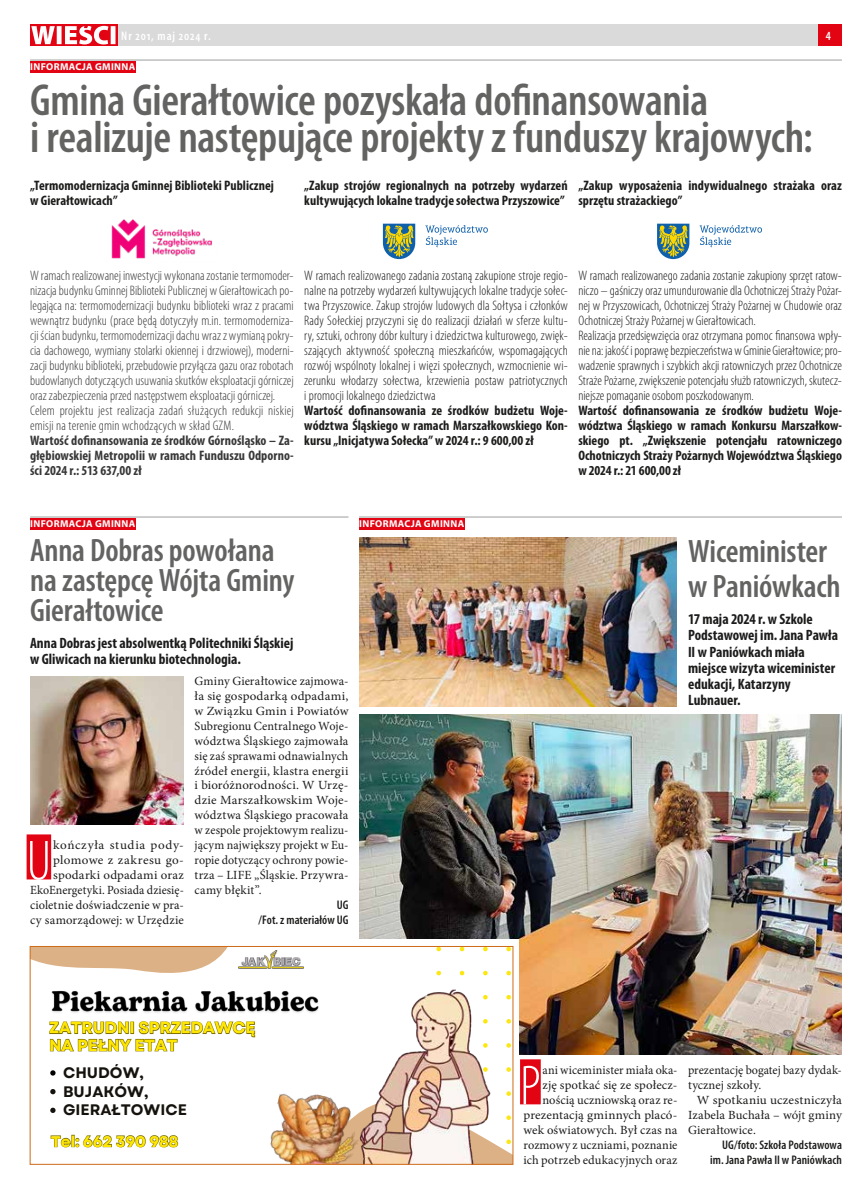
<style>
.page{position:relative;width:865px;height:1191px;background:#fff}
.page>*{position:absolute;margin:0;border:0;box-sizing:border-box;transform-origin:0 0}
.t1{font:300 condensed 57px "Myriad Pro";color:#fff}
.t2{font:600 condensed 45px/37.5px "Myriad Pro";letter-spacing:-.005em;color:#636362}
.t3{font:600 condensed 32.5px/30px "Myriad Pro";letter-spacing:-.005em;color:#636362}
.t4{font:700 16.12px/17.4px "Garet";color:#ffe600}
.t5{font:700 15.25px/18.6px "Garet";color:#16130e}
.t6{font:700 15.25px "Garet";color:#ffe600}
.t7{font:700 condensed 15px/16.2px "Myriad Pro";color:#1c1c1b}
.t8{font:300 condensed 13.75px/15px "Myriad Pro";color:#1c1c1b;text-align:justify}
.t9{font:300 condensed 13.75px/15px "Myriad Pro";color:#383838}
.t10{font:700 condensed 13.75px/15px "Myriad Pro";letter-spacing:.005em;color:#1c1c1b}
.t11{font:700 condensed 13.75px/15px "Myriad Pro";letter-spacing:.005em;color:#383838;text-align:justify}
.t12{font:12.5px/15px "Minion Pro";letter-spacing:.01em;color:#1c1c1b;text-align:justify}
.t13{font:12.5px/15px "Minion Pro";letter-spacing:.01em;color:#1c1c1b;text-align:right;scale:1.05 1}
.t14{font:600 condensed 12.5px/15px "Myriad Pro";letter-spacing:.005em;color:#1c1c1b;text-align:right}
.t15{font:600 condensed 12.5px "Myriad Pro";letter-spacing:.075em;color:#fff}
.t16{font:700 10px "Myriad Pro";letter-spacing:.035em;color:#fff}
</style>
<div class="page">
<div style="left:30px;top:25px;width:812px;height:21px;background:#dadada"></div>
<svg style="left:30px;top:25px;width:87px;height:21px"></svg>
<svg style="left:31px;top:26px;width:84px;height:18px;background:#f3959b"></svg>
<div style="left:818px;top:25px;width:24px;height:21px;background:#e30413"></div>
<img style="left:359px;top:714px;width:483px;height:340px">
<div style="left:9px;top:939px;width:509px;height:230px;background:#fff"></div>
<div style="left:359px;top:518px;width:105px;height:11px;background:#e30413"></div>
<hr style="left:359px;top:517px;width:483px;height:1px;background:#9d9d9c">
<div style="left:30px;top:61px;width:105px;height:12px;background:#e30413"></div>
<hr style="left:30px;top:60px;width:812px;height:1px;background:#9d9d9c">
<div style="left:30px;top:518px;width:105px;height:11px;background:#e30413"></div>
<hr style="left:30px;top:517px;width:318px;height:1px;background:#9d9d9c">
<div style="left:27px;top:834px;width:24px;height:45px;background:#e30413"></div>
<img style="left:111px;top:219px;width:101px;height:40px">
<svg style="left:383px;top:224px;width:32px;height:35px"></svg>
<svg style="left:425px;top:225px;width:63px;height:22px"></svg>
<svg style="left:657px;top:224px;width:32px;height:35px"></svg>
<svg style="left:699px;top:225px;width:63px;height:22px"></svg>
<img style="left:30px;top:676px;width:154px;height:148px">
<svg style="left:32px;top:948px;width:216px;height:25px"></svg>
<svg style="left:262px;top:948px;width:249px;height:214px"></svg>
<img style="left:239px;top:951px;width:65px;height:17px">
<img style="left:263px;top:1086px;width:96px;height:76px">
<img style="left:51px;top:981px;width:270px;height:42px">
<svg style="left:49px;top:1020px;width:207px;height:32px"></svg>
<svg style="left:50px;top:1070px;width:6px;height:5px"></svg>
<svg style="left:50px;top:1089px;width:6px;height:5px"></svg>
<svg style="left:50px;top:1107px;width:6px;height:6px"></svg>
<svg style="left:50px;top:1134px;width:129px;height:14px"></svg>
<img style="left:359px;top:990px;width:132px;height:172px">
<div style="left:30px;top:946px;width:483px;height:218px;border:1px solid #ce6b18"></div>
<div style="left:520px;top:1059px;width:20px;height:45px;background:#e30413"></div>
<img style="left:359px;top:537px;width:317px;height:169px">
<p class="t15" style="left:121px;top:28px;width:91px">Nr 201, maj 2024 r.</p>
<p class="t15" style="left:826px;top:28px;width:7px">4</p>
<p class="t16" style="left:30px;top:60px;width:107px">INFORMACJA GMINNA</p>
<h2 class="t2" style="left:30px;top:80px;width:784px">Gmina Gierałtowice pozyskała dofinansowania<br>i realizuje następujące projekty z funduszy krajowych:</h2>
<p class="t10" style="left:30px;top:177px;width:245px">„Termomodernizacja Gminnej Biblioteki Publicznej w Gierałtowicach”</p>
<p class="t10" style="left:304px;top:177px;width:265px">„Zakup strojów regionalnych na potrzeby wydarzeń kultywujących lokalne tradycje sołectwa Przyszowice”</p>
<p class="t10" style="left:578px;top:177px;width:265px">„Zakup wyposażenia indywidualnego strażaka oraz sprzętu strażackiego”</p>
<p class="t9" style="left:30px;top:267px;width:265px">W ramach realizowanej inwestycji wykonana zostanie termomoder&shy;nizacja budynku Gminnej Biblioteki Publicznej w Gierałtowicach po&shy;legająca na: termomodernizacji budynku biblioteki wraz z pracami wewnątrz budynku (prace będą dotyczyły m.in. termomoderniza&shy;cji ścian budynku, termomodernizacji dachu wraz z wymianą pokry&shy;cia dachowego, wymiany stolarki okiennej i drzwiowej), moderni&shy;zacji budynku biblioteki, przebudowie przyłącza gazu oraz robotach budowlanych dotyczących usuwania skutków eksploatacji górniczej oraz zabezpieczenia przed następstwem eksploatacji górniczej.<br>Celem projektu jest realizacja zadań służących redukcji niskiej emisji na terenie gmin wchodzących w skład GZM.</p>
<p class="t11" style="left:30px;top:432px;width:265px">Wartość dofinansowania ze środków Górnośląsko – Za&shy;głębiowskiej Metropolii w ramach Funduszu Odporno&shy;ści 2024 r.: 513 637,00 zł</p>
<p class="t8" style="left:304px;top:267px;width:265px">W ramach realizowanego zadania zostaną zakupione stroje regio&shy;nalne na potrzeby wydarzeń kultywujących lokalne tradycje sołec&shy;twa Przyszowice. Zakup strojów ludowych dla Sołtysa i członków Rady Sołeckiej przyczyni się do realizacji działań w sferze kultu&shy;ry, sztuki, ochrony dóbr kultury i dziedzictwa kulturowego, zwięk&shy;szających aktywność społeczną mieszkańców, wspomagających rozwój wspólnoty lokalnej i więzi społecznych, wzmocnienie wi&shy;zerunku włodarzy sołectwa, krzewienia postaw patriotycznych i promocji lokalnego dziedzictwa</p>
<p class="t10" style="left:304px;top:402px;width:265px;text-align:justify">Wartość dofinansowania ze środków budżetu Woje&shy;wództwa Śląskiego w ramach Marszałkowskiego Kon&shy;kursu „Inicjatywa Sołecka” w 2024 r.: 9 600,00 zł</p>
<p class="t8" style="left:578px;top:267px;width:265px;text-align:left">W ramach realizowanego zadania zostanie zakupiony sprzęt ratow&shy;niczo – gaśniczy oraz umundurowanie dla Ochotniczej Straży Pożar&shy;nej w Przyszowicach, Ochotniczej Straży Pożarnej w Chudowie oraz Ochotniczej Straży Pożarnej w Gierałtowicach.<br>Realizacja przedsięwzięcia oraz otrzymana pomoc finansowa wpły&shy;nie na: jakość ipoprawę bezpieczeństwa wGminie Gierałtowice; pro&shy;wadzenie sprawnych i szybkich akcji ratowniczych przez Ochotnicze Straże Pożarne, zwiększenie potencjału służb ratowniczych, skutecz&shy;niejsze pomaganie osobom poszkodowanym.</p>
<p class="t10" style="left:578px;top:402px;width:265px;text-align:justify">Wartość dofinansowania ze środków budżetu Woje&shy;wództwa Śląskiego w ramach Konkursu Marszałkow&shy;skiego pt. „Zwiększenie potencjału ratowniczego Ochotniczych Straży Pożarnych Województwa Śląskiego w 2024 r.: 21 600,00 zł</p>
<p class="t16" style="left:30px;top:517px;width:107px">INFORMACJA GMINNA</p>
<h3 class="t3" style="left:30px;top:534px;width:266px">Anna Dobras powołana na zastępcę Wójta Gminy<br>Gierałtowice</h3>
<p class="t7" style="left:30px;top:634px;width:265px">Anna Dobras jest absolwentką Politechniki Śląskiej w Gliwicach na kierunku biotechnologia.</p>
<p class="t13" style="left:30px;top:838px;width:148px">kończyła studia pody&shy;plomowe z zakresu go&shy;spodarki odpadami oraz<br>EkoEnergetyki. Posiada dziesię&shy;cioletnie doświadczenie w pra&shy;cy samorządowej: w Urzędzie</p>
<h1 class="t1" style="left:27px;top:827px;width:26px">U</h1>
<p class="t12" style="left:195px;top:673px;width:155px">Gminy Gierałtowice zajmowa&shy;ła się gospodarką odpadami, w Związku Gmin i Powiatów Subregionu Centralnego Woje&shy;wództwa Śląskiego zajmowała się zaś sprawami odnawialnych źródeł energii, klastra energii i bioróżnorodności. W Urzę&shy;dzie Marszałkowskim Woje&shy;wództwa Śląskiego pracowała w zespole projektowym realizu&shy;jącym największy projekt w Eu&shy;ropie dotyczący ochrony powie&shy;trza – LIFE „Śląskie. Przywra&shy;camy błękit”.</p>
<p class="t14" style="left:258px;top:897px;width:91px">UG<br>/Fot. z materiałów UG</p>
<p class="t16" style="left:359px;top:517px;width:107px">INFORMACJA GMINNA</p>
<h3 class="t3" style="left:688px;top:533px;width:154px;line-height:35px">Wiceminister w Paniówkach</h3>
<p class="t7" style="left:688px;top:610px;width:151px">17 maja 2024 r. w Szkole<br>Podstawowej im. Jana Pawła<br>II w Paniówkach miała miejsce wizyta wiceminister edukacji, Katarzyny<br>Lubnauer.</p>
<p class="t4" style="left:49px;top:1019px;width:208px">ZATRUDNI SPRZEDAWCĘ<br>NA PEŁNY ETAT</p>
<p class="t5" style="left:63px;top:1064px;width:125px">CHUDÓW,<br>BUJAKÓW,<br>GIERAŁTOWICE</p>
<p class="t6" style="left:51px;top:1131px;width:129px">Tel: 662 390 988</p>
<p class="t12" style="left:523px;top:1063px;width:155px;text-align:right">ani wiceminister miała oka-<br>zję spotkać się ze społecz&shy;nością uczniowską oraz re&shy;prezentacją gminnych placó&shy;wek oświatowych. Był czas na rozmowy z uczniami, poznanie ich potrzeb edukacyjnych oraz</p>
<p class="t12" style="left:688px;top:1063px;width:155px">prezentację bogatej bazy dydak&shy;tycznej szkoły.</p>
<h1 class="t1" style="left:520px;top:1051px;width:22px">P</h1>
<p class="t13" style="left:688px;top:1093px;width:148px;text-align:justify;text-indent:9px">W spotkaniu uczestniczyła Izabela Buchała – wójt gminy Gierałtowice.</p>
<p class="t14" style="left:710px;top:1137px;width:133px">UG/foto: Szkoła Podstawowa im. Jana Pawła II w Paniówkach</p>
</div>
